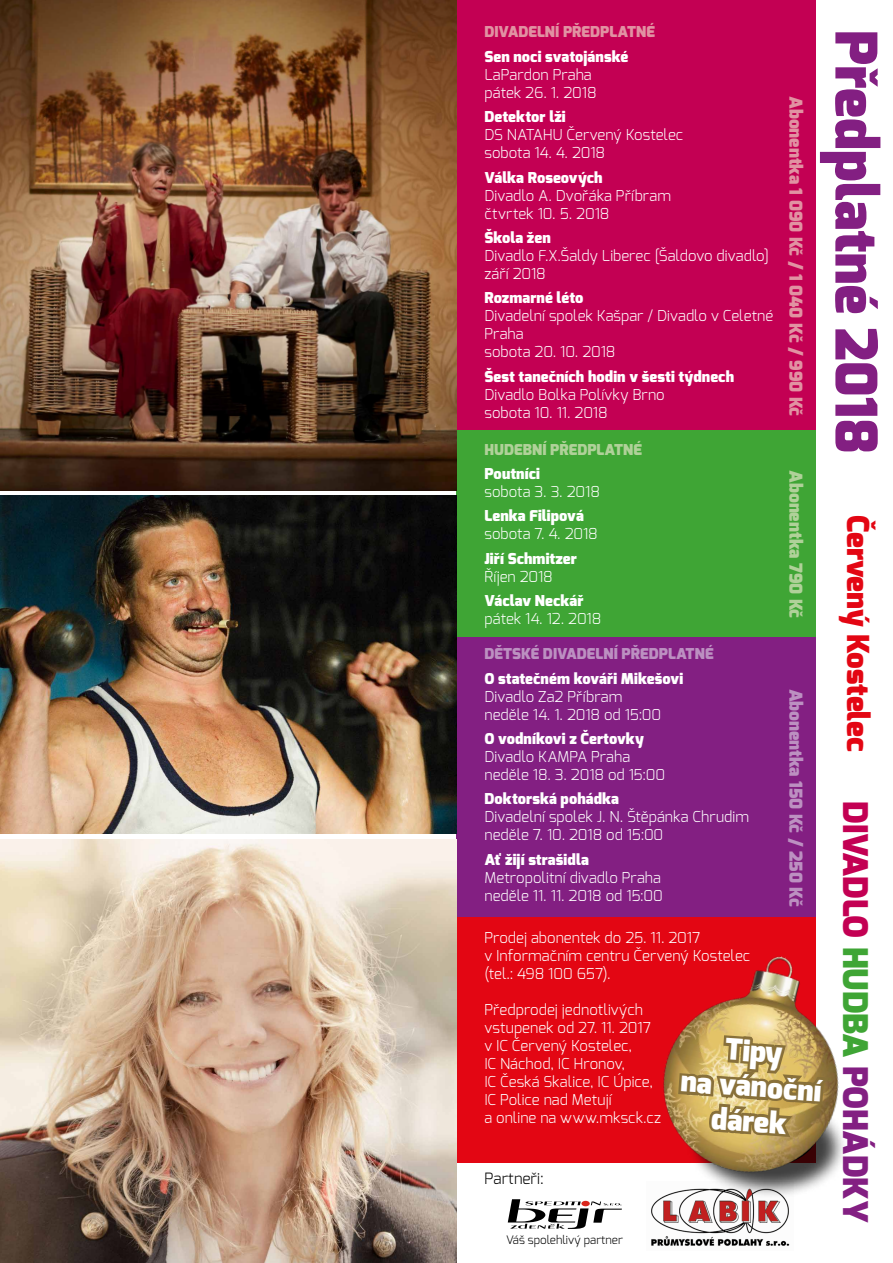
<style>
.page{position:relative;width:893px;height:1263px;background:#fff}
.page>*{position:absolute;margin:0;border:0;box-sizing:border-box;transform-origin:0 0}
.t1{font:900 33.97px "Exo";color:#c30053}
.t2{font:900 30.22px "Exo";color:#e30613}
.t3{font:900 29.25px/35px "Exo";color:#fff;text-align:center}
.t4{font:900 17.77px "Exo";color:#e192a2}
.t5{font:900 17.77px "Exo";color:#bc90c1}
.t6{font:900 17.77px "Exo";color:#b0d199}
.t7{font:300 15.6px "Exo";color:#000}
.t8{font:300 15px/18px "Exo";color:#fff}
.t9{font:900 15px "Exo";letter-spacing:.005em;color:#fff}
.t10{font:900 15px "Exo";color:#bc90c1}
.t11{font:900 15px "Exo";color:#e192a2}
.t12{font:900 15px "Exo";letter-spacing:.005em;color:#b0d199}
.t13{font:300 11.7px "Exo";color:#000}
.s1{font-size:57.38px;color:#831f82}
.s2{color:#3fa535}
.s3{color:#831f82}
</style>
<div class="page">
<img style="left:651px;top:1194px;width:24px;height:52px">
<div style="left:456px;top:917px;width:360px;height:246px;background:#e30613"></div>
<div style="left:456px;top:636px;width:360px;height:281px;background:#831f82"></div>
<div style="left:456px;top:0;width:360px;height:491px;background:#c30053"></div>
<div style="left:456px;top:430px;width:360px;height:206px;background:#3fa535"></div>
<img style="left:663px;top:1042px;width:181px;height:152px">
<svg style="left:675px;top:956px;width:160px;height:290px"></svg>
<img style="left:0;top:0;width:456px;height:490px">
<img style="left:0;top:495px;width:456px;height:339px">
<img style="left:0;top:839px;width:456px;height:424px">
<svg style="left:508px;top:1199px;width:114px;height:30px"></svg>
<p class="t11" style="left:484px;top:22px;width:172px">DIVADELNÍ PŘEDPLATNÉ</p>
<p class="t9" style="left:484px;top:47px;width:145px">Sen noci svatojánské</p>
<p class="t8" style="left:484px;top:65px;width:114px">LaPardon Praha pátek 26. 1. 2018</p>
<p class="t9" style="left:484px;top:107px;width:83px">Detektor lži</p>
<p class="t8" style="left:484px;top:126px;width:200px">DS NATAHU Červený Kostelec sobota 14. 4. 2018</p>
<p class="t9" style="left:484px;top:168px;width:120px">Válka Roseových</p>
<p class="t8" style="left:484px;top:186px;width:188px">Divadlo A. Dvořáka Příbram čtvrtek 10. 5. 2018</p>
<p class="t9" style="left:484px;top:228px;width:68px">Škola žen</p>
<p class="t8" style="left:484px;top:247px;width:286px">Divadlo F.X.Šaldy Liberec [Šaldovo divadlo] září 2018</p>
<p class="t9" style="left:484px;top:288px;width:101px">Rozmarné léto</p>
<p class="t8" style="left:484px;top:307px;width:290px">Divadelní spolek Kašpar / Divadlo v Celetné<br>Praha<br>sobota 20. 10. 2018</p>
<p class="t9" style="left:484px;top:367px;width:251px">Šest tanečních hodin v šesti týdnech</p>
<p class="t8" style="left:484px;top:385px;width:182px">Divadlo Bolka Polívky Brno sobota 10. 11. 2018</p>
<p class="t12" style="left:484px;top:440px;width:159px">HUDEBNÍ PŘEDPLATNÉ</p>
<p class="t9" style="left:484px;top:464px;width:57px">Poutníci</p>
<p class="t8" style="left:484px;top:483px;width:117px">sobota 3. 3. 2018</p>
<p class="t9" style="left:484px;top:506px;width:101px">Lenka Filipová</p>
<p class="t8" style="left:484px;top:525px;width:115px">sobota 7. 4. 2018</p>
<p class="t9" style="left:484px;top:549px;width:94px">Jiří Schmitzer</p>
<p class="t8" style="left:484px;top:567px;width:70px">Říjen 2018</p>
<p class="t9" style="left:484px;top:591px;width:101px">Václav Neckář</p>
<p class="t8" style="left:484px;top:610px;width:118px">pátek 14. 12. 2018</p>
<p class="t10" style="left:484px;top:644px;width:231px">DĚTSKÉ DIVADELNÍ PŘEDPLATNÉ</p>
<p class="t9" style="left:484px;top:669px;width:200px">O statečném kováři Mikešovi</p>
<p class="t8" style="left:484px;top:687px;width:178px">Divadlo Za2 Příbram neděle 14. 1. 2018 od 15:00</p>
<p class="t9" style="left:484px;top:729px;width:161px">O vodníkovi z Čertovky</p>
<p class="t8" style="left:484px;top:747px;width:182px">Divadlo KAMPA Praha neděle 18. 3. 2018 od 15:00</p>
<p class="t9" style="left:484px;top:789px;width:136px">Doktorská pohádka</p>
<p class="t8" style="left:484px;top:808px;width:266px">Divadelní spolek J. N. Štěpánka Chrudim neděle 7. 10. 2018 od 15:00</p>
<p class="t9" style="left:484px;top:850px;width:106px">Ať žijí strašidla</p>
<p class="t8" style="left:484px;top:868px;width:180px">Metropolitní divadlo Praha neděle 11. 11. 2018 od 15:00</p>
<p class="t8" style="left:484px;top:929px;width:267px">Prodej abonentek do 25. 11. 2017<br>v Informačním centru Červený Kostelec (tel.: 498 100 657).</p>
<p class="t8" style="left:484px;top:1001px;width:178px">Předprodej jednotlivých vstupenek od 27. 11. 2017 v IC Červený Kostelec,<br>IC Náchod, IC Hronov,<br>IC Česká Skalice, IC Úpice,<br>IC Police nad Metují<br>a online na www.mksck.cz</p>
<h2 class="t2" style="left:877px;top:30px;width:723px;rotate:90deg"><span class="s1">Předplatné 2018</span> Červený Kostelec</h2>
<p class="t4" style="left:807px;top:96px;width:322px;rotate:90deg">Abonentka 1 090 Kč / 1 040 Kč / 990 Kč</p>
<p class="t6" style="left:807px;top:470px;width:149px;rotate:90deg">Abonentka 790 Kč</p>
<p class="t5" style="left:807px;top:689px;width:219px;rotate:90deg">Abonentka 150 Kč / 250 Kč</p>
<h1 class="t1" style="left:877px;top:801px;width:423px;rotate:90deg">DIVADLO <span class="s2">HUDBA</span> <span class="s3">POHÁDKY</span></h1>
<h3 class="t3" style="left:684px;top:1029px;width:143px;rotate:4deg">Tipy<br>na vánoční dárek</h3>
<p class="t7" style="left:484px;top:1168px;width:61px">Partneři:</p>
<p class="t13" style="left:506px;top:1232px;width:118px">Váš spolehlivý partner</p>
</div>
